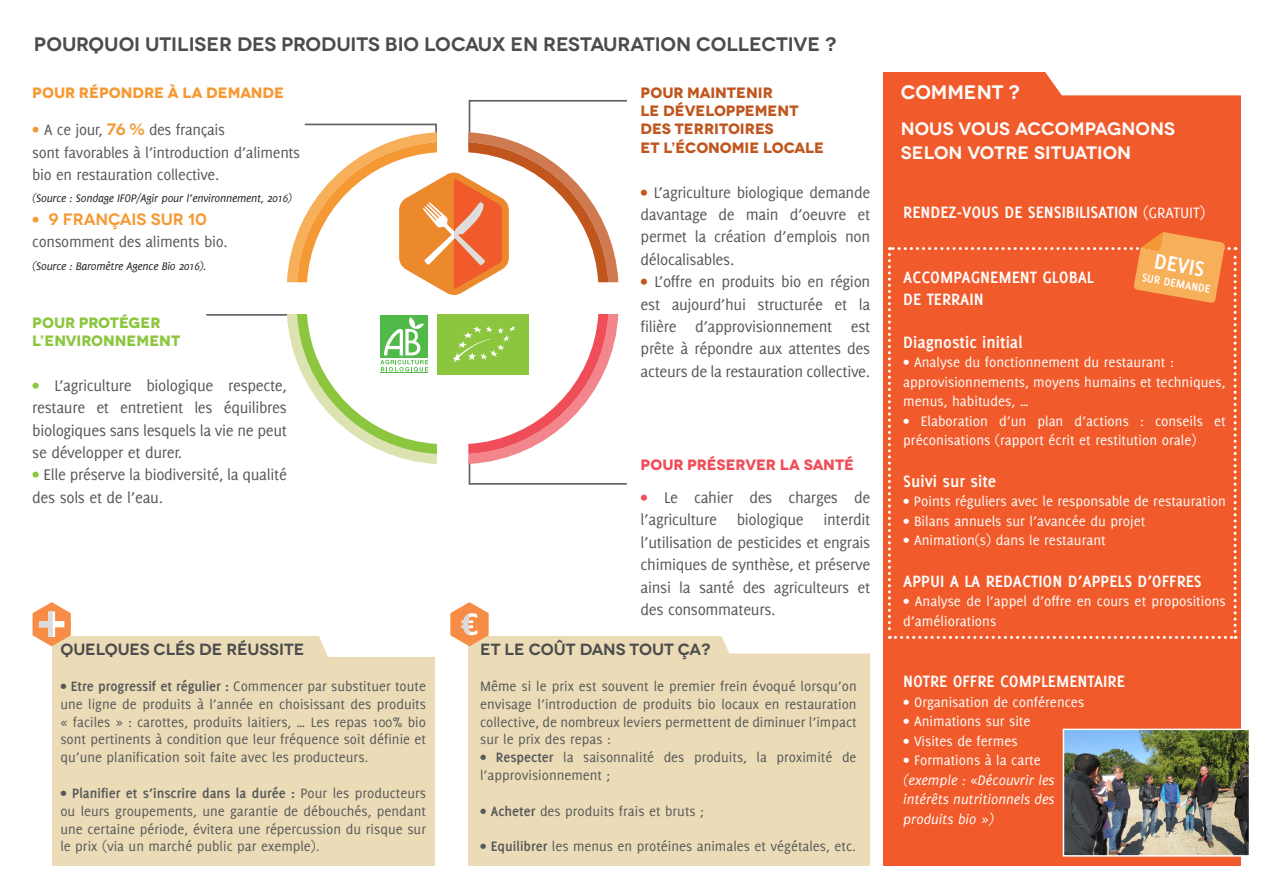
<style>
.page{position:relative;width:1263px;height:893px;background:#fff}
.page>*{position:absolute;margin:0;border:0;box-sizing:border-box;transform-origin:0 0}
.t1{font:700 23.25px "Delicious";color:#fff}
.t2{font:600 19.5px "Novecentowide";letter-spacing:-.005em;color:#4b4c4d}
.t3{font:600 19.5px "Novecentowide";color:#fff}
.t4{font:700 18px "Delicious";color:#fff}
.t5{font:600 18px "Novecentowide";letter-spacing:.01em;color:#fff}
.t6{font:16.8px/22.4px "Delicious";letter-spacing:-.02em;color:#57585a;text-align:justify}
.t7{font:16.5px/22.4px "Delicious";letter-spacing:-.02em;color:#57585a}
.t8{font:600 16.5px "Novecentowide";letter-spacing:-.005em;color:#f59934}
.t9{font:600 16.2px "Novecentowide";color:#4b4c4d}
.t10{font:15px/19.5px "Delicious";color:#fff}
.Style_de_paragraphe{font:700 15px "Novecentowide";color:#c0551d}
.t11{font:italic 15px/19.5px "Delicious";color:#fff;text-align:justify}
.Style_de_paragraphe-2{font:700 15px "Novecentowide";color:#8bc63e}
.Style_de_paragraphe-3{font:700 15px "Novecentowide";color:#f59934}
.Style_de_paragraphe-4{font:700 15px "Novecentowide";color:#ef4d58}
.t12{font:14.85px/17.9px "Delicious";color:#57585a;text-align:justify}
.t13{font:700 12.45px "Delicious";color:#fff}
.t14{font:italic 12px "Delicious";letter-spacing:-.02em;color:#231f20}
.s1{font-size:16.8px;color:#f59934}
.s2{font-family:"Novecentowide";font-weight:600;color:#f59934}
.s3{font-family:"Delicious";font-weight:400;font-size:16.8px}
.s4{font-weight:700;color:#c0551d}
.s5{font-weight:700;color:#8bc63e}
.s6{font-weight:700;color:#ef4d58}
.s7{font-weight:700}
.s8{font-weight:400;font-size:16.5px}
</style>
<div class="page">
<div style="left:884px;top:72px;width:357px;height:794px;background:#f15b2b"></div>
<div style="left:468px;top:636px;width:402px;height:230px;background:#ebdcb7"></div>
<div style="left:52px;top:636px;width:382px;height:230px;background:#ebdcb7"></div>
<div style="left:1045px;top:72px;width:196px;height:23px;background:#fff"></div>
<div style="left:721px;top:636px;width:149px;height:17px;background:#fff"></div>
<div style="left:319px;top:636px;width:115px;height:21px;background:#fff"></div>
<div style="left:438px;top:314px;width:91px;height:61px;background:#8bc63e"></div>
<svg style="left:450px;top:602px;width:39px;height:44px"></svg>
<hr style="left:206px;top:314px;width:90px;height:2px;background:#636366">
<svg style="left:287px;top:314px;width:150px;height:150px"></svg>
<svg style="left:453px;top:314px;width:174px;height:171px"></svg>
<svg style="left:287px;top:100px;width:340px;height:195px"></svg>
<svg style="left:33px;top:602px;width:38px;height:44px"></svg>
<svg style="left:888px;top:232px;width:348px;height:407px"></svg>
<img style="left:1066px;top:732px;width:181px;height:122px">
<div style="left:1063px;top:729px;width:187px;height:128px;border:2px solid #fff"></div>
<p class="t2" style="left:34px;top:32px;width:804px">POURQUOI UTILISER DES PRODUITS BIO LOCAUX EN RESTAURATION COLLECTIVE ?</p>
<p class="Style_de_paragraphe-3" style="left:32px;top:84px;width:253px">POUR RÉPONDRE À LA DEMANDE</p>
<p class="t7" style="left:32px;top:118px;width:194px"><span class="s1">•</span> A ce jour, <span class="s2">76 %</span> des français</p>
<p class="t7" style="left:32px;top:141px;width:269px">sont favorables à l’introduction d’aliments bio en restauration collective.</p>
<p class="t14" style="left:32px;top:192px;width:261px">(Source : Sondage IFOP/Agir pour l’environnement, 2016)</p>
<p class="t8" style="left:32px;top:209px;width:176px"><span class="s3">•</span> 9 FRANÇAIS SUR 10</p>
<p class="t7" style="left:32px;top:231px;width:197px">consomment des aliments bio.</p>
<p class="t14" style="left:32px;top:259px;width:176px">(Source : Baromètre Agence Bio 2016).</p>
<p class="Style_de_paragraphe" style="left:641px;top:83px;width:134px">POUR MAINTENIR</p>
<p class="Style_de_paragraphe" style="left:641px;top:101px;width:159px">LE DÉVELOPPEMENT</p>
<p class="Style_de_paragraphe" style="left:641px;top:119px;width:135px">DES TERRITOIRES</p>
<p class="Style_de_paragraphe" style="left:641px;top:138px;width:185px">ET L’ÉCONOMIE LOCALE</p>
<p class="t6" style="left:641px;top:181px;width:231px"><span class="s4">•</span> L’agriculture biologique demande davantage de main d’oeuvre et permet la création d’emplois non délocalisables.</p>
<p class="t6" style="left:641px;top:270px;width:231px"><span class="s4">•</span> L’offre en produits bio en région est aujourd’hui structurée et la filière d’approvisionnement est prête à répondre aux attentes des acteurs de la restauration collective.</p>
<p class="Style_de_paragraphe-2" style="left:32px;top:313px;width:130px">POUR PROTÉGER</p>
<p class="Style_de_paragraphe-2" style="left:32px;top:331px;width:149px">L’ENVIRONNEMENT</p>
<p class="t6" style="left:32px;top:374px;width:256px"><span class="s5">•</span> L’agriculture biologique respecte, restaure et entretient les équilibres biologiques sans lesquels la vie ne peut se développer et durer.</p>
<p class="t6" style="left:32px;top:463px;width:256px"><span class="s5">•</span> Elle préserve la biodiversité, la qualité des sols et de l’eau.</p>
<p class="Style_de_paragraphe-4" style="left:641px;top:455px;width:215px">POUR PRÉSERVER LA SANTÉ</p>
<p class="t6" style="left:641px;top:486px;width:231px"><span class="s6">•</span> Le cahier des charges de l’agriculture biologique interdit l’utilisation de pesticides et engrais chimiques de synthèse, et préserve ainsi la santé des agriculteurs et des consommateurs.</p>
<p class="t9" style="left:60px;top:640px;width:246px">QUELQUES CLÉS DE RÉUSSITE</p>
<p class="t12" style="left:60px;top:677px;width:367px"><span class="s7">• Etre progressif et régulier :</span> Commencer par substituer toute une ligne de produits à l’année en choisissant des produits « faciles » : carottes, produits laitiers, … Les repas 100% bio sont pertinents à condition que leur fréquence soit définie et qu’une planification soit faite avec les producteurs.</p>
<p class="t12" style="left:60px;top:784px;width:367px"><span class="s7">• Planifier et s’inscrire dans la durée :</span> Pour les producteurs ou leurs groupements, une garantie de débouchés, pendant une certaine période, évitera une répercussion du risque sur le prix (via un marché public par exemple).</p>
<p class="t9" style="left:480px;top:640px;width:232px">ET LE COÛT DANS TOUT ÇA?</p>
<p class="t12" style="left:480px;top:677px;width:378px">Même si le prix est souvent le premier frein évoqué lorsqu’on envisage l’introduction de produits bio locaux en restauration collective, de nombreux leviers permettent de diminuer l’impact sur le prix des repas :</p>
<p class="t12" style="left:480px;top:748px;width:378px"><span class="s7">• Respecter</span> la saisonnalité des produits, la proximité de l’approvisionnement ;</p>
<p class="t12" style="left:480px;top:802px;width:225px"><span class="s7">• Acheter</span> des produits frais et bruts ;</p>
<p class="t12" style="left:480px;top:837px;width:377px"><span class="s7">• Equilibrer</span> les menus en protéines animales et végétales, etc.</p>
<p class="t3" style="left:901px;top:80px;width:121px">COMMENT ?</p>
<p class="t5" style="left:901px;top:118px;width:276px">NOUS VOUS ACCOMPAGNONS</p>
<p class="t5" style="left:901px;top:142px;width:232px">SELON VOTRE SITUATION</p>
<p class="t4" style="left:903px;top:202px;width:304px">RENDEZ-VOUS DE SENSIBILISATION <span class="s8">(GRATUIT)</span></p>
<p class="t1" style="left:1157px;top:247px;width:52px;rotate:10deg">DEVIS</p>
<p class="t13" style="left:1143px;top:270px;width:71px;rotate:10deg">SUR DEMANDE</p>
<p class="t4" style="left:903px;top:267px;width:192px">ACCOMPAGNEMENT GLOBAL</p>
<p class="t4" style="left:903px;top:288px;width:82px">DE TERRAIN</p>
<p class="t4" style="left:903px;top:332px;width:121px">Diagnostic initial</p>
<p class="t10" style="left:903px;top:352px;width:272px">• Analyse du fonctionnement du restaurant :</p>
<p class="t10" style="left:903px;top:372px;width:324px">approvisionnements, moyens humains et techniques, menus, habitudes, …</p>
<p class="t10" style="left:903px;top:411px;width:324px">• Elaboration d’un plan d’actions : conseils et préconisations (rapport écrit et restitution orale)</p>
<p class="t4" style="left:903px;top:470px;width:95px">Suivi sur site</p>
<p class="t10" style="left:903px;top:491px;width:324px">• Points réguliers avec le responsable de restauration</p>
<p class="t10" style="left:903px;top:511px;width:244px">• Bilans annuels sur l’avancée du projet</p>
<p class="t10" style="left:903px;top:531px;width:204px">• Animation(s) dans le restaurant</p>
<p class="t4" style="left:903px;top:571px;width:300px">APPUI A LA REDACTION D’APPELS D’OFFRES</p>
<p class="t10" style="left:903px;top:591px;width:324px">• Analyse de l’appel d’offre en cours et propositions d’améliorations</p>
<p class="t4" style="left:903px;top:671px;width:223px">NOTRE OFFRE COMPLEMENTAIRE</p>
<p class="t10" style="left:903px;top:692px;width:183px">• Organisation de conférences</p>
<p class="t10" style="left:903px;top:711px;width:129px">• Animations sur site</p>
<p class="t10" style="left:903px;top:731px;width:116px">• Visites de fermes</p>
<p class="t10" style="left:903px;top:750px;width:139px">• Formations à la carte</p>
<p class="t11" style="left:903px;top:770px;width:153px">(exemple : «Découvrir les intérêts nutritionnels des produits bio »)</p>
</div>
